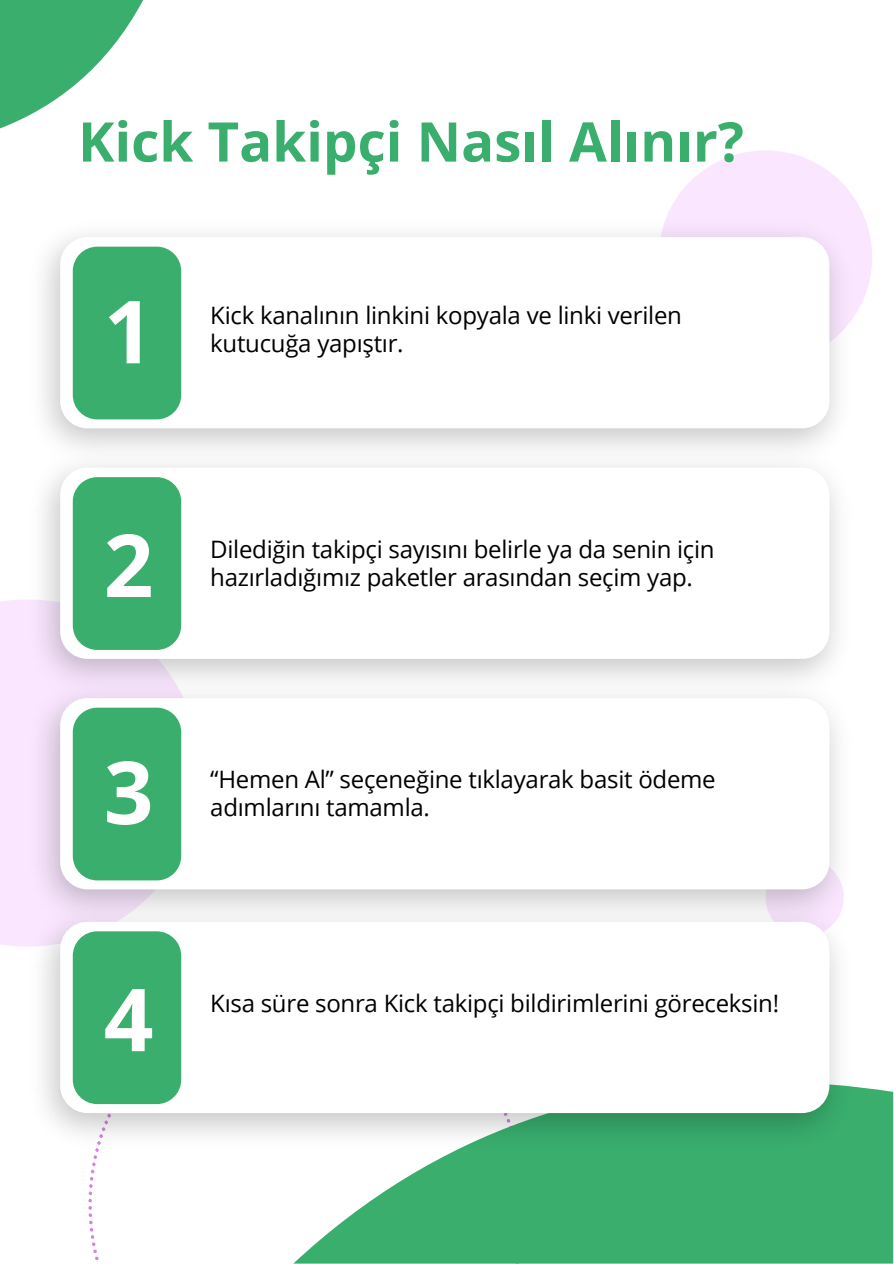
<style>
.page{position:relative;width:894px;height:1264px;background:#fff}
.page>*{position:absolute;margin:0;border:0;box-sizing:border-box;transform-origin:0 0}
.t1{font:700 87px "Open Sans";color:#fff}
.t2{font:700 54.75px "Open Sans";color:#39ae6d}
.t3{font:24px/28.2px "Open Sans";letter-spacing:-.01em;color:#000}
</style>
<div class="page">
<svg style="left:667px;top:150px;width:205px;height:165px;fill:#fae7ff"></svg>
<div style="left:0;top:599px;width:201px;height:347px;background:#fae7ff"></div>
<svg style="left:294px;top:1087px;width:599px;height:176px;background:#4fb77d"></svg>
<svg style="left:0;top:0;width:143px;height:128px"></svg>
<img style="left:25px;top:216px;width:830px;height:937px">
<div style="left:60px;top:237px;width:769px;height:191px;background:#fff;border-radius:27px"></div>
<div style="left:73px;top:247px;width:108px;height:172px;background:#39ae6d;border-radius:24px"></div>
<div style="left:60px;top:467px;width:769px;height:192px;background:#fff;border-radius:27px"></div>
<div style="left:73px;top:477px;width:108px;height:173px;background:#39ae6d;border-radius:24px"></div>
<div style="left:60px;top:698px;width:769px;height:191px;background:#fff;border-radius:27px"></div>
<div style="left:73px;top:707px;width:108px;height:173px;background:#39ae6d;border-radius:24px"></div>
<div style="left:60px;top:921px;width:769px;height:192px;background:#fff;border-radius:27px"></div>
<div style="left:73px;top:931px;width:108px;height:173px;background:#39ae6d;border-radius:24px"></div>
<h2 class="t2" style="left:78px;top:103px;width:667px">Kick Takipçi Nasıl Alınır?</h2>
<h1 class="t1" style="left:104px;top:270px;width:51px">1</h1>
<p class="t3" style="left:210px;top:300px;width:473px">Kick kanalının linkini kopyala ve linki verilen kutucuğa yapıştır.</p>
<h1 class="t1" style="left:104px;top:504px;width:51px">2</h1>
<p class="t3" style="left:210px;top:534px;width:505px">Dilediğin takipçi sayısını belirle ya da senin için hazırladığımız paketler arasından seçim yap.</p>
<h1 class="t1" style="left:104px;top:731px;width:51px">3</h1>
<p class="t3" style="left:210px;top:764px;width:507px">“Hemen Al” seçeneğine tıklayarak basit ödeme adımlarını tamamla.</p>
<h1 class="t1" style="left:104px;top:958px;width:51px">4</h1>
<p class="t3" style="left:210px;top:988px;width:570px">Kısa süre sonra Kick takipçi bildirimlerini göreceksin!</p>
</div>
